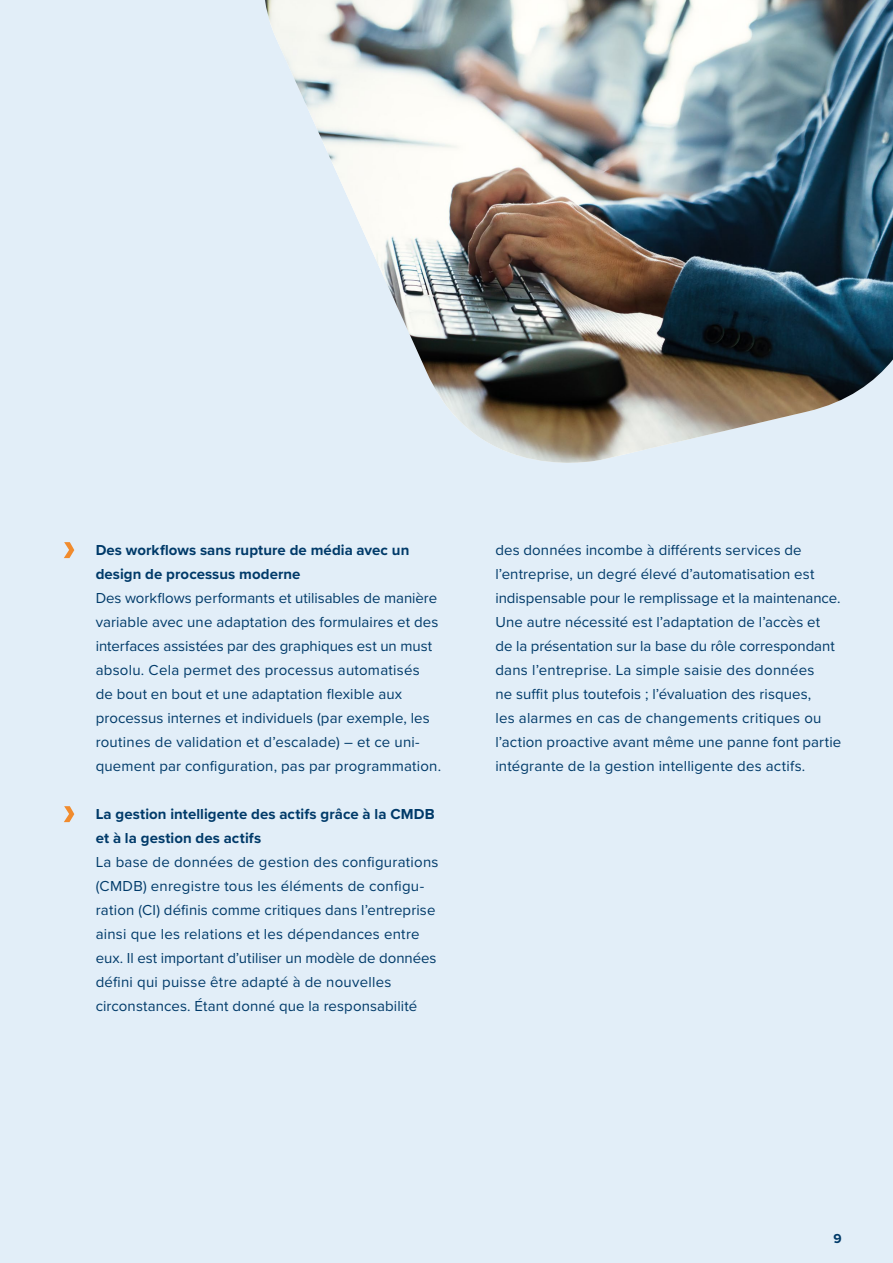
<style>
.page{position:relative;width:893px;height:1263px;background:#e2eef8}
.page>*{position:absolute;margin:0;border:0;box-sizing:border-box;transform-origin:0 0}
.t1{font:15px/24px "Proxima Nova";letter-spacing:.01em;color:#003a69}
.t2{font:700 15px/24px "Proxima Nova";letter-spacing:.005em;color:#003a69}
.t3{font:700 13.5px "Proxima Nova";color:#003a69}
</style>
<div class="page">
<svg style="left:64px;top:542px;width:10px;height:16px"></svg>
<svg style="left:64px;top:806px;width:10px;height:16px"></svg>
<img style="left:265px;top:0;width:628px;height:463px">
<p class="t2" style="left:96px;top:538px;width:315px">Des workflows sans rupture de média avec un design de processus moderne</p>
<p class="t1" style="left:96px;top:585px;width:347px">Des workflows performants et utilisables de manière variable avec une adaptation des formulaires et des interfaces assistées par des graphiques est un must absolu. Cela permet des processus automatisés<br>de bout en bout et une adaptation flexible aux processus internes et individuels (par exemple, les routines de validation et d’escalade) – et ce uni&shy;quement par configuration, pas par programmation.</p>
<p class="t2" style="left:96px;top:802px;width:340px">La gestion intelligente des actifs grâce à la CMDB et à la gestion des actifs</p>
<p class="t1" style="left:96px;top:849px;width:344px">La base de données de gestion des configurations (CMDB) enregistre tous les éléments de configu&shy;ration (CI) définis comme critiques dans l’entreprise ainsi que les relations et les dépendances entre eux. Il est important d’utiliser un modèle de données défini qui puisse être adapté à de nouvelles circonstances. Étant donné que la responsabilité</p>
<p class="t1" style="left:495px;top:537px;width:347px">des données incombe à différents services de l’entreprise, un degré élevé d’automatisation est indispensable pour le remplissage et la maintenance.<br>Une autre nécessité est l’adaptation de l’accès et<br>de la présentation sur la base du rôle correspondant dans l’entreprise. La simple saisie des données<br>ne suffit plus toutefois ; l’évaluation des risques,<br>les alarmes en cas de changements critiques ou l’action proactive avant même une panne font partie intégrante de la gestion intelligente des actifs.</p>
<p class="t3" style="left:833px;top:1228px;width:10px">9</p>
</div>
